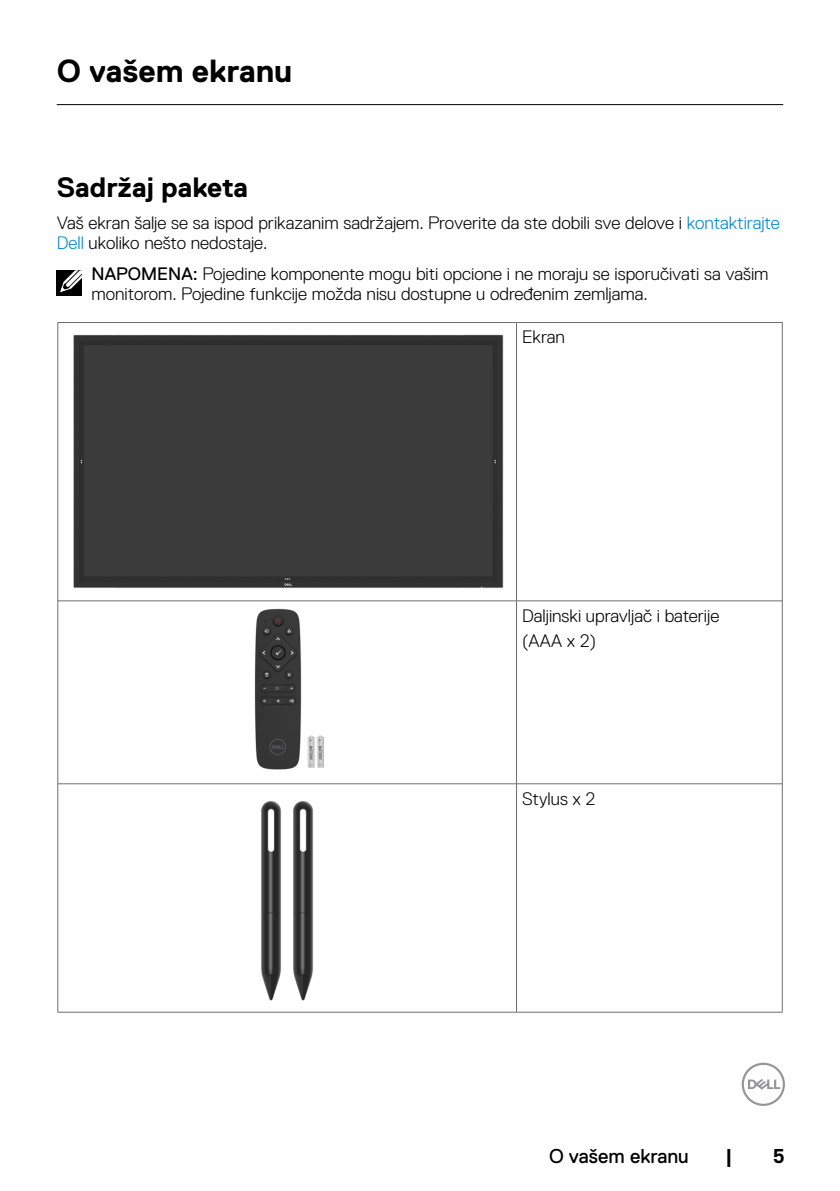
<style>
.page{position:relative;width:840px;height:1191px;background:#fff}
.page>*{position:absolute;margin:0;border:0;box-sizing:border-box;transform-origin:0 0}
.t1{font:700 32px "Dell Replica";color:#000}
.t2{font:700 28px "Dell Replica";color:#000}
.t3{font:20px "Dell Replica";color:#000}
.t4{font:700 20px "Dell Replica";color:#000}
.t5{font:300 18px/20px "Dell Replica";color:#000}
.s1{color:#0087cb}
.s2{font-weight:400}
</style>
<div class="page">
<svg style="left:741px;top:1062px;width:43px;height:44px"></svg>
<hr style="left:57px;top:104px;width:725px;height:1px;background:#000">
<div style="left:57px;top:270px;width:25px;height:26px;background:#000"></div>
<svg style="left:60px;top:270px;width:22px;height:23px"></svg>
<hr style="left:57px;top:322px;width:459px;height:1px;background:#6d6e71">
<hr style="left:57px;top:323px;width:1px;height:278px;background:#6d6e71">
<hr style="left:516px;top:322px;width:266px;height:1px;background:#6d6e71">
<hr style="left:516px;top:323px;width:1px;height:277px;background:#6d6e71">
<hr style="left:781px;top:323px;width:1px;height:278px;background:#6d6e71">
<hr style="left:57px;top:600px;width:459px;height:1px;background:#6d6e71">
<hr style="left:57px;top:601px;width:1px;height:182px;background:#6d6e71">
<hr style="left:516px;top:600px;width:266px;height:1px;background:#6d6e71">
<hr style="left:516px;top:601px;width:1px;height:182px;background:#6d6e71">
<hr style="left:781px;top:601px;width:1px;height:182px;background:#6d6e71">
<hr style="left:57px;top:783px;width:459px;height:1px;background:#6d6e71">
<hr style="left:57px;top:783px;width:1px;height:228px;background:#6d6e71">
<hr style="left:516px;top:783px;width:266px;height:1px;background:#6d6e71">
<hr style="left:516px;top:784px;width:1px;height:227px;background:#6d6e71">
<hr style="left:781px;top:783px;width:1px;height:228px;background:#6d6e71">
<hr style="left:57px;top:1011px;width:459px;height:1px;background:#6d6e71">
<hr style="left:516px;top:1011px;width:266px;height:1px;background:#6d6e71">
<img style="left:73px;top:334px;width:431px;height:254px">
<img style="left:254px;top:608px;width:69px;height:162px">
<img style="left:261px;top:801px;width:52px;height:200px">
<h1 class="t1" style="left:57px;top:53px;width:237px">O vašem ekranu</h1>
<h2 class="t2" style="left:57px;top:172px;width:193px">Sadržaj paketa</h2>
<p class="t5" style="left:57px;top:213px;width:724px">Vaš ekran šalje se sa ispod prikazanim sadržajem. Proverite da ste dobili sve delove i <span class="s1">kontaktirajte<br>Dell</span> ukoliko nešto nedostaje.</p>
<p class="t5" style="left:92px;top:264px;width:678px"><span class="s2">NAPOMENA:</span> Pojedine komponente mogu biti opcione i ne moraju se isporučivati sa vašim monitorom. Pojedine funkcije možda nisu dostupne u određenim zemljama.</p>
<p class="t5" style="left:522px;top:327px;width:44px">Ekran</p>
<p class="t5" style="left:522px;top:603px;width:199px;line-height:25.6px">Daljinski upravljač i baterije (AAA x 2)</p>
<p class="t5" style="left:522px;top:788px;width:75px">Stylus x 2</p>
<p class="t3" style="left:549px;top:1144px;width:141px">O vašem ekranu</p>
<p class="t4" style="left:725px;top:1144px;width:9px">|</p>
<p class="t4" style="left:772px;top:1144px;width:13px">5</p>
</div>
